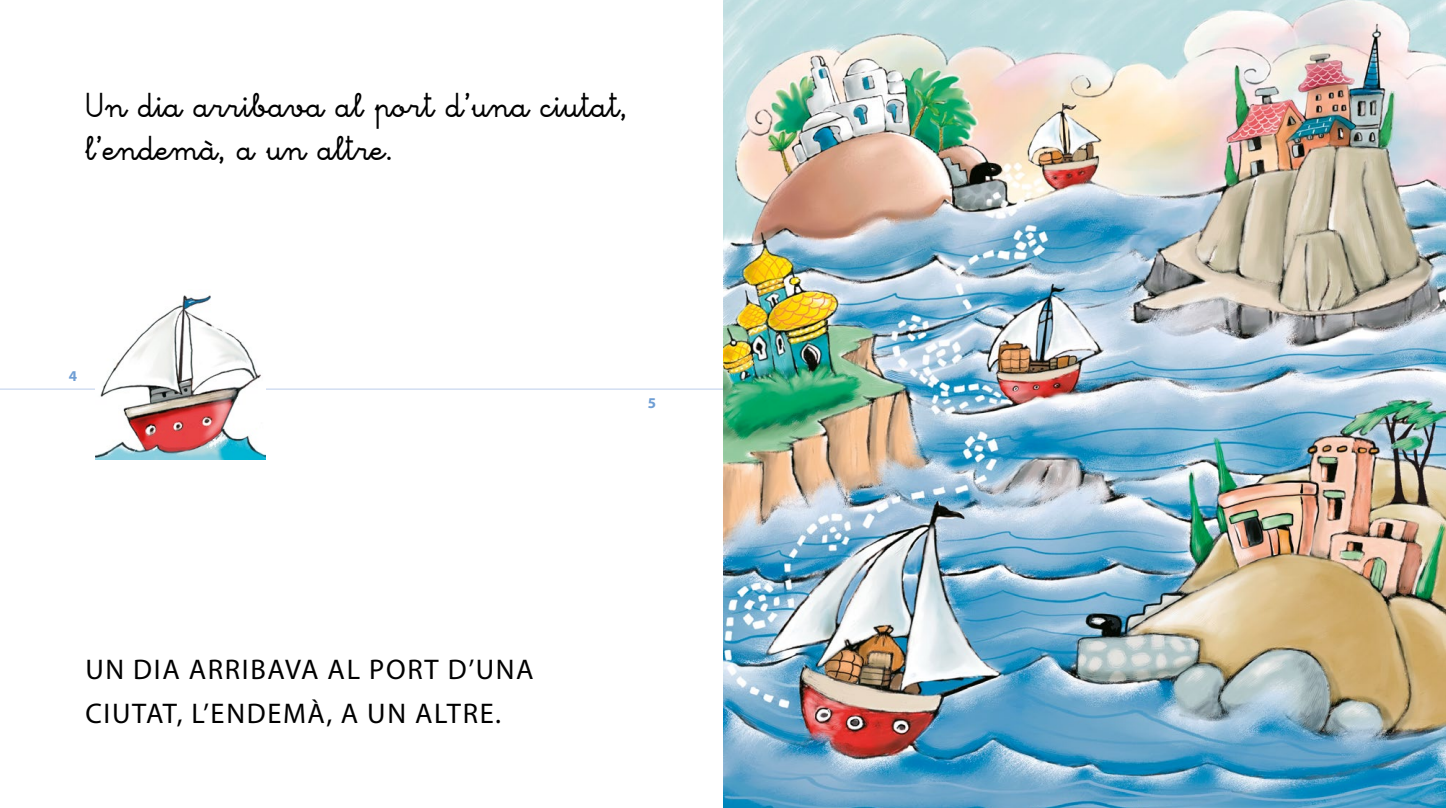
<style>
.page{position:relative;width:1446px;height:808px;background:#fff}
.page>*{position:absolute;margin:0;border:0;box-sizing:border-box;transform-origin:0 0}
.text{font:36px/43.2px "Capicua BD";color:#000}
.text_C_A{font:28.5px/43.5px "Myriad Pro";letter-spacing:.06em;color:#000}
.t1{font:700 15px "Myriad Pro";color:#6f9ed4}
</style>
<div class="page">
<img style="left:723px;top:0;width:723px;height:808px">
<hr style="left:0;top:389px;width:723px;height:1px;background:#bccdeb">
<img style="left:96px;top:295px;width:170px;height:164px">
<p class="text" style="left:85px;top:85px;width:543px">Un dia arribava al port d’una ciutat, l’endemà, a un altre.</p>
<p class="t1" style="left:69px;top:366px;width:10px">4</p>
<p class="t1" style="left:648px;top:393px;width:10px">5</p>
<p class="text_C_A" style="left:85px;top:648px;width:450px">UN DIA ARRIBAVA AL PORT D’UNA<br>CIUTAT, L’ENDEMÀ, A UN ALTRE.</p>
</div>
